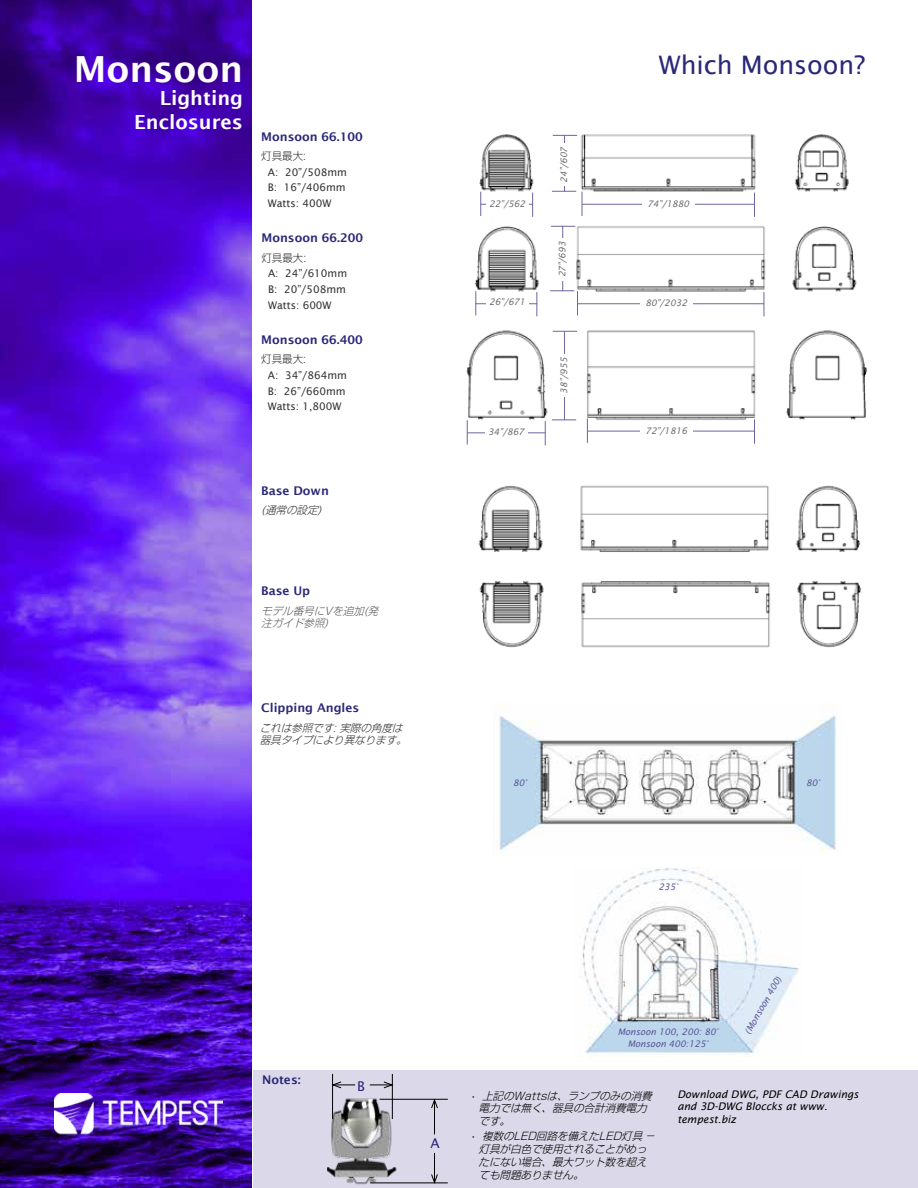
<style>
.page{position:relative;width:918px;height:1188px;background:#fff}
.page>*{position:absolute;margin:0;border:0;box-sizing:border-box;transform-origin:0 0}
.t1{font:600 36px "Lucida Sans";color:#fff}
.t2{font:25.5px "Lucida Sans";color:#2b2878}
.t3{font:600 19.5px/23.4px "Lucida Sans";color:#fff;text-align:right}
.t4{font:13.5px "Lucida Sans";color:#2b2878}
.t5{font:600 12px "Lucida Sans";color:#2b2878}
.t6{font:italic 300 10.5px/12.9px "Shin Go Pr 6 N";color:#000}
.t7{font:10.5px/15.6px "Lucida Sans";color:#323232;text-align:justify}
.t8{font:italic 10.5px/12.6px "Lucida Sans";color:#000}
.t9{font:italic 300 10.5px/12.6px "Shin Go Pr 6 N";color:#323232}
.t10{font:italic 300 10.5px/12.6px "Shin Go Pr 6 N";color:#5b5b5b}
.t11{font:300 10.5px "Shin Go Pr 6 N";color:#323232}
.t12{font:italic 9px "Lucida Sans";color:#6d6e71}
.t13{font:italic 9px/12px "Lucida Sans";color:#5b5695;text-align:center}
.s1{font-family:"Lucida Sans";font-weight:400}
</style>
<div class="page">
<img style="left:0;top:0;width:252px;height:1188px">
<img style="left:55px;top:1094px;width:167px;height:43px">
<img style="left:466px;top:134px;width:402px;height:297px">
<hr style="left:582px;top:204px;width:173px;height:1px;background:#6c66a0">
<svg style="left:582px;top:192px;width:1px;height:24px"></svg>
<svg style="left:754px;top:193px;width:1px;height:24px"></svg>
<hr style="left:578px;top:303px;width:186px;height:1px;background:#6c66a0">
<svg style="left:764px;top:292px;width:1px;height:24px"></svg>
<hr style="left:588px;top:431px;width:167px;height:1px;background:#6c66a0">
<svg style="left:587px;top:418px;width:1px;height:25px"></svg>
<svg style="left:754px;top:419px;width:1px;height:25px"></svg>
<hr style="left:481px;top:204px;width:52px;height:1px;background:#6c66a0">
<svg style="left:480px;top:192px;width:1px;height:24px"></svg>
<svg style="left:532px;top:193px;width:1px;height:24px"></svg>
<hr style="left:467px;top:432px;width:79px;height:1px;background:#6c66a0">
<svg style="left:467px;top:420px;width:1px;height:25px"></svg>
<svg style="left:545px;top:421px;width:1px;height:24px"></svg>
<hr style="left:476px;top:303px;width:61px;height:1px;background:#6c66a0">
<svg style="left:475px;top:291px;width:1px;height:24px"></svg>
<svg style="left:536px;top:292px;width:1px;height:24px"></svg>
<hr style="left:564px;top:135px;width:1px;height:57px;background:#6c66a0">
<svg style="left:553px;top:135px;width:24px;height:1px"></svg>
<svg style="left:552px;top:191px;width:24px;height:1px"></svg>
<hr style="left:562px;top:226px;width:1px;height:65px;background:#6c66a0">
<svg style="left:551px;top:226px;width:24px;height:1px"></svg>
<svg style="left:550px;top:290px;width:28px;height:25px"></svg>
<hr style="left:564px;top:331px;width:1px;height:89px;background:#6c66a0">
<svg style="left:553px;top:331px;width:24px;height:1px"></svg>
<svg style="left:552px;top:419px;width:24px;height:1px"></svg>
<div style="left:642px;top:200px;width:53px;height:12px;background:#fff"></div>
<div style="left:640px;top:299px;width:53px;height:12px;background:#fff"></div>
<div style="left:640px;top:427px;width:53px;height:12px;background:#fff"></div>
<div style="left:486px;top:200px;width:43px;height:12px;background:#fff"></div>
<div style="left:486px;top:298px;width:43px;height:12px;background:#fff"></div>
<div style="left:485px;top:428px;width:43px;height:12px;background:#fff"></div>
<div style="left:560px;top:143px;width:12px;height:43px;background:#fff"></div>
<div style="left:560px;top:354px;width:12px;height:43px;background:#fff"></div>
<div style="left:559px;top:238px;width:11px;height:43px;background:#fff"></div>
<div style="left:253px;top:1071px;width:665px;height:117px;background:#dbd9e9"></div>
<img style="left:327px;top:1092px;width:99px;height:93px">
<hr style="left:380px;top:1099px;width:68px;height:1px;background:#000">
<hr style="left:370px;top:1183px;width:78px;height:1px;background:#000">
<hr style="left:434px;top:1153px;width:1px;height:30px;background:#000">
<svg style="left:431px;top:1174px;width:7px;height:10px"></svg>
<hr style="left:434px;top:1100px;width:1px;height:34px;background:#000">
<svg style="left:431px;top:1099px;width:7px;height:10px"></svg>
<hr style="left:332px;top:1074px;width:1px;height:45px;background:#000">
<hr style="left:392px;top:1074px;width:1px;height:45px;background:#000">
<svg style="left:370px;top:1081px;width:23px;height:7px"></svg>
<svg style="left:332px;top:1081px;width:23px;height:7px"></svg>
<img style="left:478px;top:485px;width:383px;height:67px">
<img style="left:479px;top:581px;width:383px;height:67px">
<img style="left:582px;top:868px;width:217px;height:190px">
<img style="left:497px;top:703px;width:339px;height:150px">
<h1 class="t1" style="left:74px;top:48px;width:171px">Monsoon</h1>
<h3 class="t3" style="left:134px;top:86px;width:110px">Lighting<br>Enclosures</h3>
<p class="t5" style="left:261px;top:130px;width:103px">Monsoon 66.100</p>
<p class="t11" style="left:261px;top:147px;width:46px">灯具最大:</p>
<p class="t7" style="left:268px;top:164px;width:81px">A: 20”/508mm B: 16”/406mm Watts: 400W</p>
<p class="t5" style="left:261px;top:231px;width:103px">Monsoon 66.200</p>
<p class="t11" style="left:261px;top:249px;width:46px">灯具最大:</p>
<p class="t7" style="left:268px;top:266px;width:81px">A: 24”/610mm B: 20”/508mm Watts: 600W</p>
<p class="t5" style="left:261px;top:333px;width:103px">Monsoon 66.400</p>
<p class="t11" style="left:261px;top:351px;width:46px">灯具最大:</p>
<p class="t7" style="left:268px;top:368px;width:81px">A: 34”/864mm B: 26”/660mm Watts: 1,800W</p>
<p class="t5" style="left:261px;top:484px;width:69px">Base Down</p>
<p class="t9" style="left:261px;top:503px;width:66px">(通常の設定)</p>
<p class="t5" style="left:261px;top:584px;width:51px">Base Up</p>
<p class="t10" style="left:261px;top:603px;width:122px">モデル番号にVを追加(発注ガイド参照)</p>
<p class="t5" style="left:261px;top:701px;width:100px">Clipping Angles</p>
<p class="t9" style="left:260px;top:720px;width:153px">これは参照です:実際の角度は器具タイプにより異なります。</p>
<h2 class="t2" style="left:659px;top:50px;width:208px">Which Monsoon?</h2>
<p class="t12" style="left:559px;top:183px;width:38px;rotate:-90deg">24”/607</p>
<p class="t12" style="left:489px;top:198px;width:38px">22”/562</p>
<p class="t12" style="left:647px;top:198px;width:43px">74”/1880</p>
<p class="t12" style="left:557px;top:277px;width:38px;rotate:-90deg">27”/693</p>
<p class="t12" style="left:489px;top:296px;width:38px">26”/671</p>
<p class="t12" style="left:645px;top:298px;width:43px">80”/2032</p>
<p class="t12" style="left:559px;top:394px;width:38px;rotate:-90deg">38”/955</p>
<p class="t12" style="left:488px;top:427px;width:38px">34”/867</p>
<p class="t12" style="left:645px;top:426px;width:43px">72”/1816</p>
<p class="t13" style="left:513px;top:777px;width:15px">80°</p>
<p class="t13" style="left:806px;top:777px;width:15px">80°</p>
<p class="t5" style="left:262px;top:1073px;width:40px">Notes:</p>
<p class="t4" style="left:357px;top:1078px;width:9px">B</p>
<p class="t13" style="left:659px;top:881px;width:21px">235°</p>
<p class="t4" style="left:431px;top:1135px;width:11px">A</p>
<p class="t13" style="left:618px;top:1026px;width:102px">Monsoon 100, 200: 80°<br>Monsoon 400:125°</p>
<p class="t13" style="left:742px;top:1030px;width:66px;rotate:-60deg">(Monsoon 400)</p>
<p class="t6" style="left:479px;top:1089px;width:179px;line-height:12.3px;text-indent:-9px"><span class="s1">•</span> 上記のWattsは、ランプのみの消費電力では無く、器具の合計消費電力です。</p>
<p class="t6" style="left:479px;top:1129px;width:181px;text-indent:-9px"><span class="s1">•</span> 複数のLED回路を備えたLED灯具 -灯具が白色で使用されることがめったにない場合、最大ワット数を超えても問題ありません。</p>
<p class="t8" style="left:677px;top:1088px;width:183px">Download DWG, PDF CAD Drawings and 3D-DWG Bloccks at www. tempest.biz</p>
</div>
